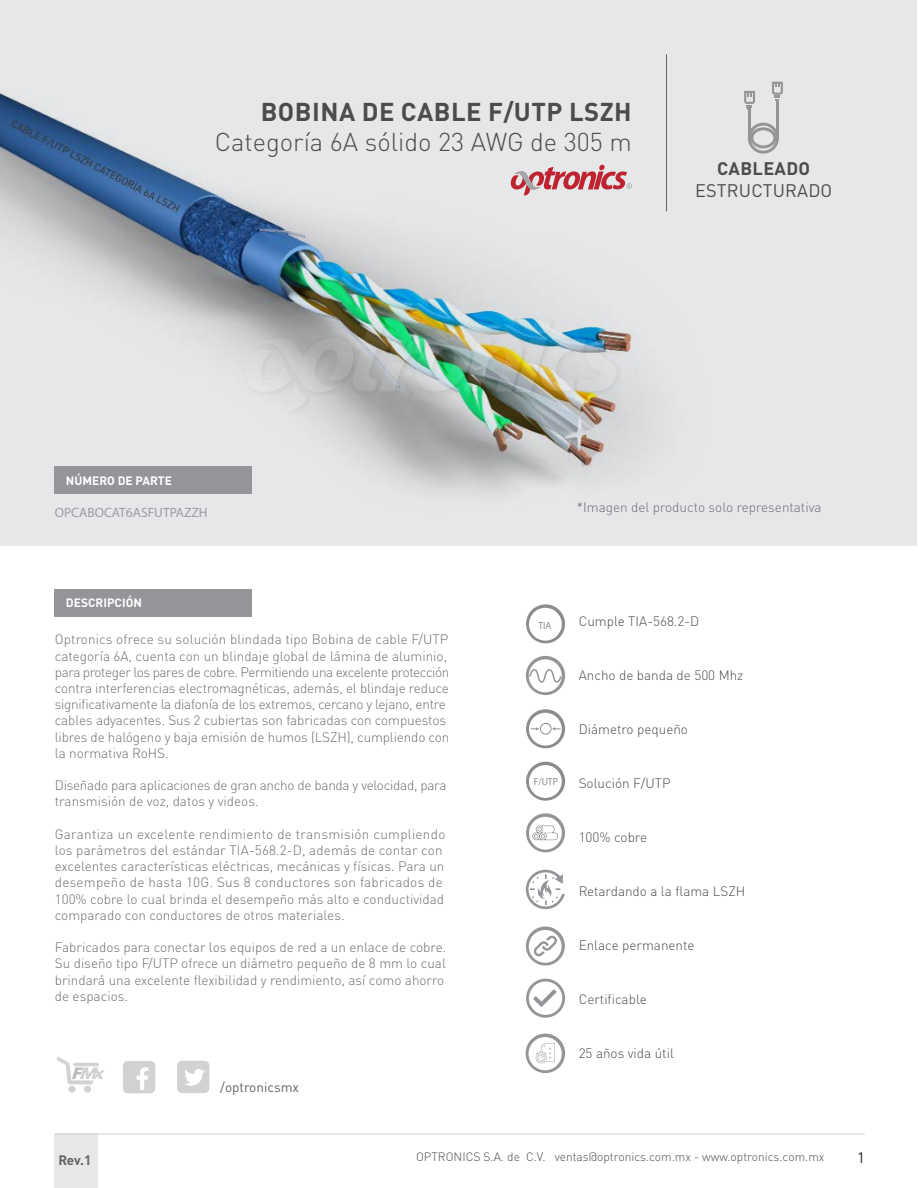
<style>
.page{position:relative;width:918px;height:1188px;background:#fff}
.page>*{position:absolute;margin:0;border:0;box-sizing:border-box;transform-origin:0 0}
.t1{font:300 25.5px "DIN Pro";color:#4b4c4d}
.t2{font:700 25.5px "DIN Pro";letter-spacing:.02em;color:#4b4c4d}
.t3{font:18px "DIN Pro";letter-spacing:.01em;color:#4b4c4d}
.t4{font:700 18px "DIN Pro";letter-spacing:.02em;color:#4b4c4d}
.t5{font:15px "DIN Pro";color:#231f20}
.t6{font:300 13.5px/16.2px "DIN Pro";color:#6c6d70}
.t7{font:300 13.5px "DIN Pro";color:#4b4c4d}
.t8{font:300 13.5px/16.2px "DIN Pro";letter-spacing:-.02em;color:#6c6d70}
.t9{font:13.5px "Myriad Pro";color:#9b9da0}
.t10{font:13.5px "DIN Pro";color:#636366}
.t11{font:700 13.5px "DIN Pro";color:#636366}
.t12{font:300 12px "DIN Pro";color:#4b4c4d}
.t13{font:700 12px "DIN Pro";color:#fff}
.t14{font:10.35px "Myriad Pro";color:#8a8c8f;scale:.93 1}
</style>
<div class="page">
<div style="left:54px;top:1134px;width:44px;height:54px;background:#e6e7e9"></div>
<div style="left:1px;top:0;width:916px;height:545px;background:#e6e7e9"></div>
<hr style="left:55px;top:1134px;width:810px;height:1px;background:#d1d2d4">
<hr style="left:666px;top:54px;width:1px;height:157px;background:#636366">
<svg style="left:772px;top:82px;width:11px;height:6px"></svg>
<img style="left:1px;top:88px;width:782px;height:405px">
<svg style="left:526px;top:870px;width:39px;height:39px"></svg>
<div style="left:54px;top:589px;width:198px;height:28px;background:#939598"></div>
<div style="left:54px;top:467px;width:198px;height:27px;background:#939598"></div>
<div style="left:68px;top:1086px;width:8px;height:7px;background:#d1d2d4;border-radius:50%"></div>
<div style="left:84px;top:1086px;width:7px;height:7px;background:#d1d2d4;border-radius:50%"></div>
<svg style="left:56px;top:1057px;width:49px;height:27px"></svg>
<div style="left:123px;top:1061px;width:32px;height:32px;background:#d1d2d4;border-radius:5px"></div>
<svg style="left:137px;top:1067px;width:11px;height:23px"></svg>
<div style="left:177px;top:1061px;width:32px;height:32px;background:#d1d2d4;border-radius:5px"></div>
<svg style="left:185px;top:1069px;width:20px;height:17px"></svg>
<img style="left:239px;top:311px;width:393px;height:108px">
<img style="left:244px;top:317px;width:379px;height:93px">
<svg style="left:526px;top:604px;width:39px;height:39px"></svg>
<svg style="left:526px;top:656px;width:39px;height:39px"></svg>
<svg style="left:526px;top:709px;width:39px;height:39px"></svg>
<svg style="left:526px;top:762px;width:39px;height:39px"></svg>
<svg style="left:526px;top:813px;width:39px;height:39px"></svg>
<svg style="left:526px;top:927px;width:39px;height:39px"></svg>
<svg style="left:526px;top:979px;width:39px;height:39px"></svg>
<svg style="left:526px;top:1034px;width:39px;height:39px"></svg>
<h1 class="t2" style="left:261px;top:91px;width:373px">BOBINA DE CABLE F/UTP LSZH</h1>
<h1 class="t1" style="left:215px;top:122px;width:419px">Categoría 6A sólido 23 AWG de 305 m</h1>
<h2 class="t4" style="left:717px;top:153px;width:95px">CABLEADO</h2>
<h2 class="t3" style="left:695px;top:178px;width:139px">ESTRUCTURADO</h2>
<p class="t13" style="left:66px;top:471px;width:108px">NÚMERO DE PARTE</p>
<p class="t9" style="left:55px;top:504px;width:154px">OPCABOCAT6ASFUTPAZZH</p>
<p class="t13" style="left:66px;top:593px;width:78px">DESCRIPCIÓN</p>
<p class="t6" style="left:577px;top:497px;width:246px">*Imagen del producto solo representativa</p>
<p class="t14" style="left:538px;top:619px;width:16px">TIA</p>
<p class="t7" style="left:579px;top:611px;width:122px">Cumple TIA-568.2-D</p>
<p class="t6" style="left:55px;top:630px;width:396px">Optronics ofrece su solución blindada tipo Bobina de cable F/UTP categoría 6A, cuenta con un blindaje global de lámina de aluminio, para proteger los pares de cobre. Permitiendo una excelente protección contra interferencias electromagnéticas, además, el blindaje reduce significativamente la diafonía de los extremos, cercano y lejano, entre cables adyacentes. Sus 2 cubiertas son fabricadas con compuestos libres de halógeno y baja emisión de humos (LSZH), cumpliendo con la normativa RoHS.</p>
<p class="t8" style="left:55px;top:776px;width:393px">Diseñado para aplicaciones de gran ancho de banda y velocidad, para transmisión de voz, datos y videos.</p>
<p class="t6" style="left:55px;top:825px;width:392px">Garantiza un excelente rendimiento de transmisión cumpliendo los parámetros del estándar TIA-568.2-D, además de contar con excelentes características eléctricas, mecánicas y físicas. Para un desempeño de hasta 10G. Sus 8 conductores son fabricados de 100% cobre lo cual brinda el desempeño más alto e conductividad comparado con conductores de otros materiales.</p>
<p class="t6" style="left:55px;top:938px;width:393px">Fabricados para conectar los equipos de red a un enlace de cobre.<br>Su diseño tipo F/UTP ofrece un diámetro pequeño de 8 mm lo cual brindará una excelente flexibilidad y rendimiento, así como ahorro de espacios.</p>
<p class="t10" style="left:220px;top:1078px;width:80px">/optronicsmx</p>
<p class="t14" style="left:534px;top:776px;width:28px">F/UTP</p>
<p class="t7" style="left:579px;top:665px;width:166px">Ancho de banda de 500 Mhz</p>
<p class="t7" style="left:579px;top:719px;width:111px">Diámetro pequeño</p>
<p class="t7" style="left:579px;top:773px;width:93px">Solución F/UTP</p>
<p class="t7" style="left:579px;top:827px;width:70px">100% cobre</p>
<p class="t7" style="left:579px;top:881px;width:168px">Retardando a la flama LSZH</p>
<p class="t7" style="left:579px;top:935px;width:117px">Enlace permanente</p>
<p class="t7" style="left:579px;top:989px;width:70px">Certificable</p>
<p class="t7" style="left:579px;top:1043px;width:97px">25 años vida útil</p>
<p class="t11" style="left:58px;top:1149px;width:34px">Rev.1</p>
<p class="t12" style="left:416px;top:1147px;width:410px">OPTRONICS S.A. de C.V. ventas@optronics.com.mx - www.optronics.com.mx</p>
<p class="t5" style="left:857px;top:1148px;width:9px">1</p>
</div>
